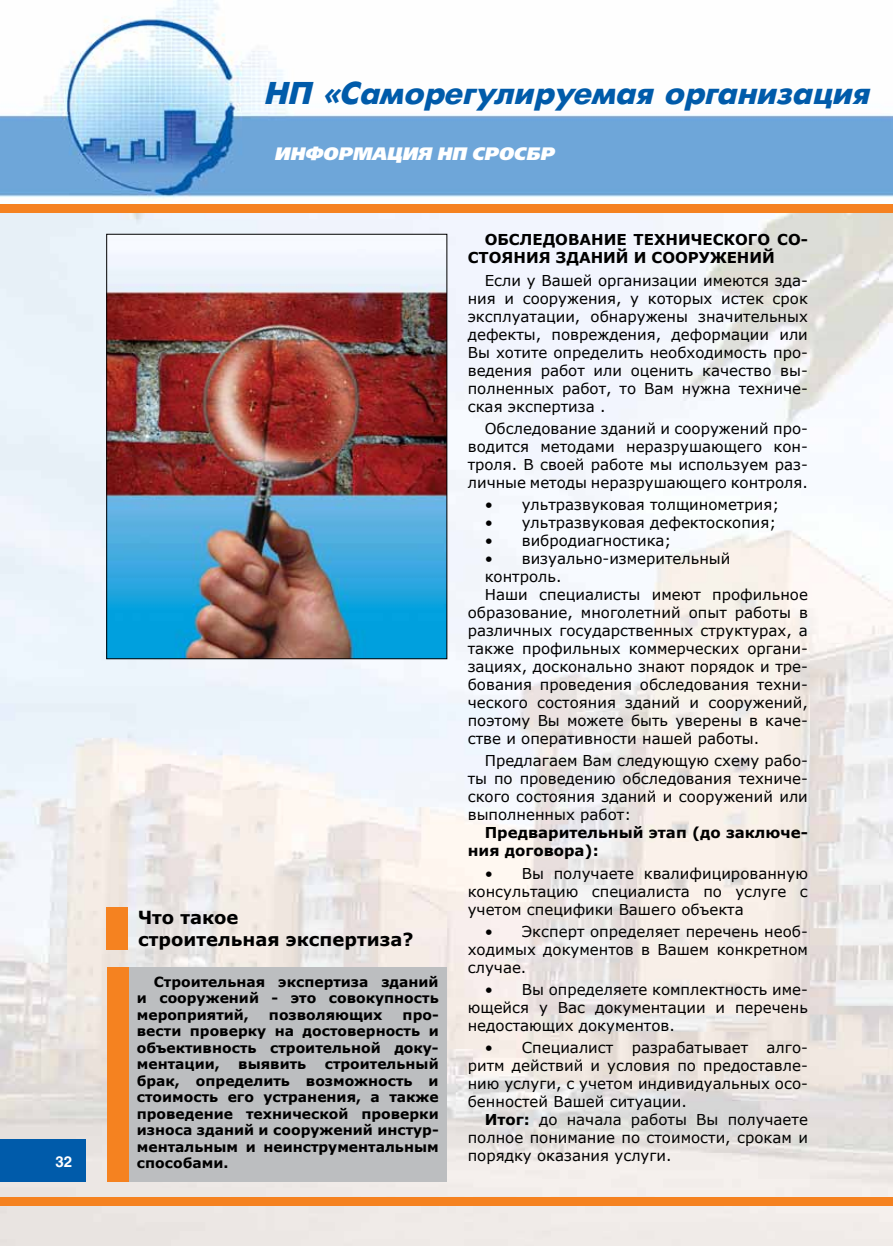
<style>
.page{position:relative;width:893px;height:1246px;background:#fff}
.page>*{position:absolute;margin:0;border:0;box-sizing:border-box;transform-origin:0 0}
.t1{font:italic 700 31.5px "Futuris";color:#005baa}
.t2{font:700 18px/21.6px "Verdana";color:#000}
.t3{font:italic 18px "Free Set Black C";color:#fff}
.t4{font:15px/18px "Verdana";color:#000;text-align:justify}
.t5{font:700 15px/18px "Verdana";color:#000}
.t6{font:700 15px "Helios";color:#fff}
.t7{font:700 13.95px/16.5px "Verdana";color:#000;text-align:justify}
.s1{font-weight:700}
</style>
<div class="page">
<img style="left:0;top:213px;width:893px;height:1033px">
<img style="left:0;top:0;width:893px;height:200px">
<div style="left:0;top:204px;width:893px;height:9px;background:#f58220"></div>
<div style="left:0;top:1140px;width:85px;height:42px;background:#005baa"></div>
<div style="left:0;top:1197px;width:893px;height:9px;background:#f58220"></div>
<div style="left:128px;top:967px;width:319px;height:215px;background:#bcbec0"></div>
<div style="left:107px;top:967px;width:21px;height:215px;background:#f58220"></div>
<div style="left:107px;top:907px;width:21px;height:42px;background:#f58220"></div>
<img style="left:108px;top:236px;width:337px;height:421px">
<div style="left:106px;top:234px;width:341px;height:425px;border:1px solid #000"></div>
<p class="t6" style="left:55px;top:1153px;width:18px">32</p>
<h1 class="t1" style="left:266px;top:76px;width:606px">НП «Саморегулируемая организация</h1>
<p class="t3" style="left:274px;top:143px;width:281px">ИНФОРМАЦИЯ НП СРОСБР</p>
<p class="t2" style="left:138px;top:906px;width:277px">Что такое<br>строительная экспертиза?</p>
<p class="t7" style="left:137px;top:973px;width:303px;text-indent:17px">Строительная экспертиза зданий и сооружений - это совокупность мероприятий,</p>
<p class="t7" style="left:137px;top:1006px;width:303px;text-indent:266px">про&shy;вести проверку на достоверность и объективность строительной доку&shy;ментации,</p>
<p class="t7" style="left:269px;top:1006px;width:115px">позволяющих</p>
<p class="t7" style="left:137px;top:1055px;width:303px;text-indent:188px">строительный брак, определить возможность и стоимость его устранения, а также проведение технической проверки износа зданий и сооружений инстур&shy;ментальным и неинструментальным способами.</p>
<p class="t7" style="left:238px;top:1055px;width:70px">выявить</p>
<p class="t5" style="left:468px;top:230px;width:342px;text-indent:17px">ОБСЛЕДОВАНИЕ ТЕХНИЧЕСКОГО СО-<br>СТОЯНИЯ ЗДАНИЙ И СООРУЖЕНИЙ</p>
<p class="t4" style="left:468px;top:271px;width:342px;text-indent:17px">Если у Вашей организации имеются зда&shy;ния и сооружения, у которых истек срок эксплуатации, обнаружены значительных дефекты, повреждения, деформации или Вы хотите определить необходимость про&shy;ведения работ или оценить качество вы&shy;полненных работ, то Вам нужна техниче&shy;ская экспертиза .</p>
<p class="t4" style="left:468px;top:419px;width:342px;text-indent:17px">Обследование зданий и сооружений про&shy;водится методами неразрушающего кон&shy;троля. В своей работе мы используем раз&shy;личные методы неразрушающего контроля.</p>
<p class="t4" style="left:485px;top:495px;width:296px">• ультразвуковая толщинометрия;</p>
<p class="t4" style="left:485px;top:513px;width:293px">• ультразвуковая дефектоскопия;</p>
<p class="t4" style="left:485px;top:531px;width:188px">• вибродиагностика;</p>
<p class="t4" style="left:485px;top:549px;width:247px">• визуально-измерительный</p>
<p class="t4" style="left:485px;top:567px;width:78px">контроль.</p>
<p class="t4" style="left:485px;top:585px;width:325px">Наши специалисты имеют профильное</p>
<p class="t4" style="left:468px;top:603px;width:342px">образование, многолетний опыт работы в</p>
<p class="t4" style="left:468px;top:621px;width:342px">различных государственных структурах, а</p>
<p class="t4" style="left:468px;top:639px;width:342px">также профильных коммерческих органи-</p>
<p class="t4" style="left:468px;top:657px;width:342px">зациях, досконально знают порядок и тре-</p>
<p class="t4" style="left:468px;top:675px;width:342px">бования проведения обследования техни-</p>
<p class="t4" style="left:468px;top:693px;width:342px">ческого состояния зданий и сооружений,</p>
<p class="t4" style="left:468px;top:711px;width:342px">поэтому Вы можете быть уверены в каче-</p>
<p class="t4" style="left:468px;top:729px;width:293px">стве и оперативности нашей работы.</p>
<p class="t4" style="left:468px;top:751px;width:342px;text-indent:17px">Предлагаем Вам следующую схему рабо&shy;ты по проведению обследования техниче&shy;ского состояния зданий и сооружений или выполненных работ:</p>
<p class="t5" style="left:468px;top:823px;width:342px;text-indent:17px">Предварительный этап (до заключе&shy;ния договора):</p>
<p class="t4" style="left:468px;top:864px;width:342px;text-indent:17px">• Вы получаете квалифицированную консультацию специалиста по услуге с учетом специфики Вашего объекта</p>
<p class="t4" style="left:468px;top:922px;width:342px;text-indent:17px">• Эксперт определяет перечень необ&shy;ходимых документов в Вашем конкретном случае.</p>
<p class="t4" style="left:468px;top:980px;width:342px;text-indent:17px">• Вы определяете комплектность име&shy;ющейся у Вас документации и перечень недостающих документов.</p>
<p class="t4" style="left:468px;top:1038px;width:342px;text-indent:17px">• Специалист разрабатывает алго&shy;ритм действий и условия по предоставле&shy;нию услуги, с учетом индивидуальных осо&shy;бенностей Вашей ситуации.</p>
<p class="t4" style="left:468px;top:1110px;width:342px;text-indent:17px"><span class="s1">Итог:</span> до начала работы Вы получаете полное понимание по стоимости, срокам и порядку оказания услуги.</p>
</div>
